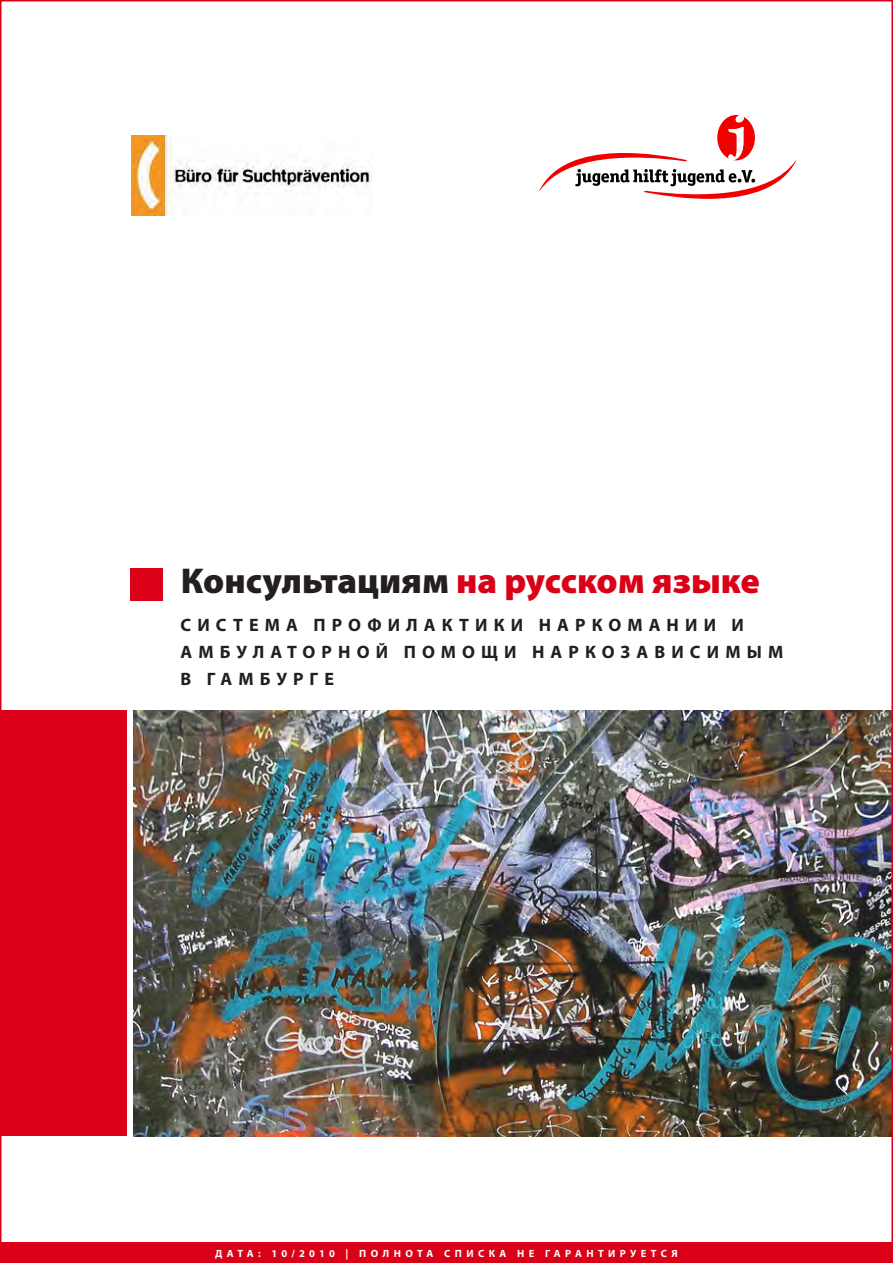
<style>
.page{position:relative;width:893px;height:1263px;background:#fff}
.page>*{position:absolute;margin:0;border:0;box-sizing:border-box;transform-origin:0 0}
.t1{font:900 36px "Myriad Pro";color:#d90017}
.t2{font:700 18px/27px "Myriad Pro";letter-spacing:.34em;color:#231f20}
.t3{font:700 10.5px "Myriad Pro";letter-spacing:.42em;color:#fff}
.s1{color:#231f20}
</style>
<div class="page">
<div style="left:130px;top:568px;width:32px;height:33px;background:#d90017"></div>
<div style="left:1px;top:710px;width:126px;height:425px;background:#d90017"></div>
<img style="left:134px;top:711px;width:756px;height:425px">
<img style="left:132px;top:135px;width:240px;height:81px">
<svg style="left:539px;top:115px;width:257px;height:84px"></svg>
<div style="left:0;top:1242px;width:893px;height:21px;background:#d90017"></div>
<p class="t1" style="left:181px;top:561px;width:580px"><span class="s1">Консультациям</span> на русском языке</p>
<p class="t2" style="left:181px;top:611px;width:604px">СИСТЕМA ПРОФИЛАКТИКИ НАРКОМАНИИ И<br>АМБУЛАТОРНОЙ ПОМОЩИ НАРКОЗАВИСИМЫМ</p>
<p class="t2" style="left:181px;top:665px;width:155px">В ГАМБУРГЕ</p>
<p class="t3" style="left:216px;top:1246px;width:462px">STAND: 10/2010 | VOLLSTÄNDIGKEIT NICHT GARATIERT</p>
<p class="t3" style="left:215px;top:1246px;width:464px">ДАТА: 10/2010 | ПОЛНОТА СПИСКА НЕ ГАРАНТИРУЕТСЯ</p>
</div>
